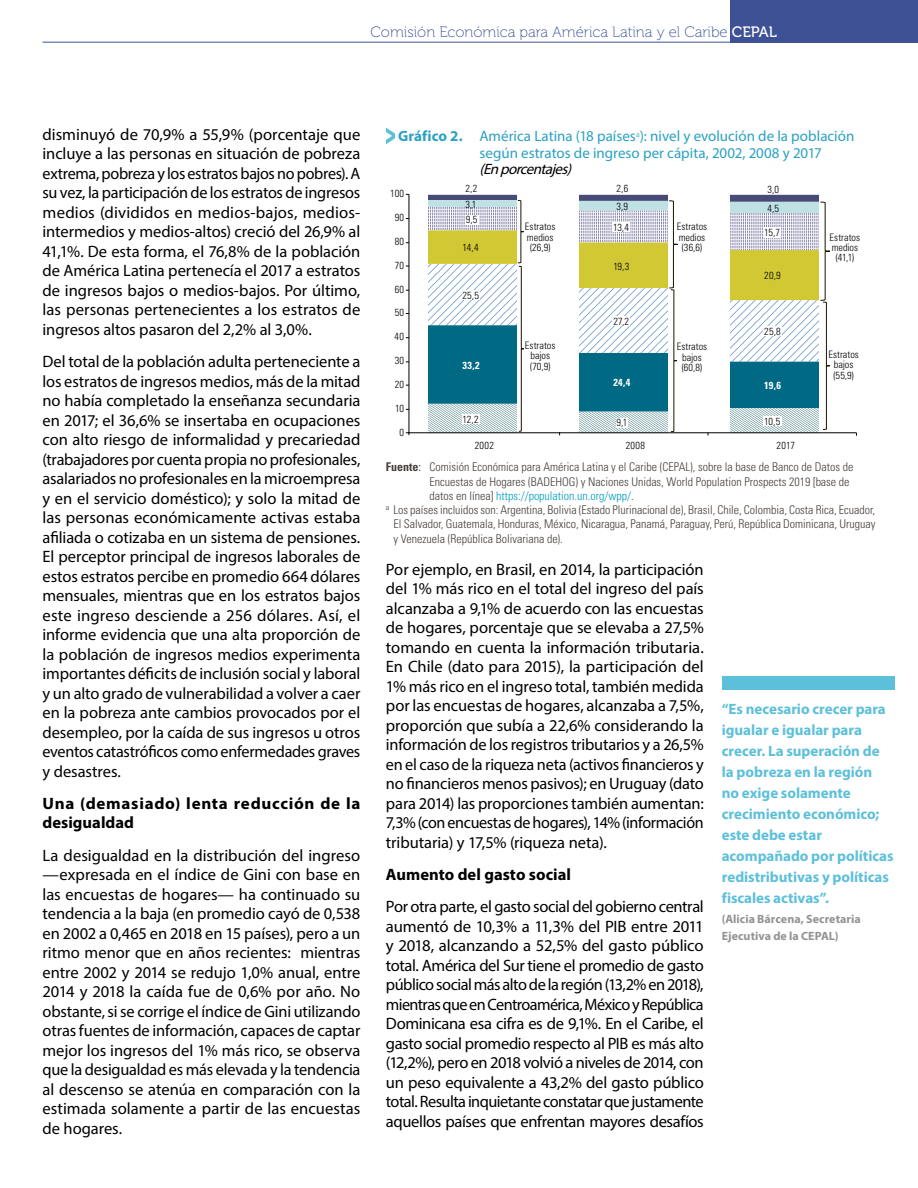
<style>
.page{position:relative;width:918px;height:1188px;background:#fff}
.page>*{position:absolute;margin:0;border:0;box-sizing:border-box;transform-origin:0 0}
.t1{font:16.5px/19.5px "Myriad Pro";letter-spacing:-.005em;color:#000;text-align:justify}
.t2{font:700 16.5px/19.5px "Myriad Pro";letter-spacing:.04em;color:#000}
.t3{font:700 16.5px "Myriad Pro";letter-spacing:.005em;color:#000}
.t4{font:700 15px/21px "Myriad Pro";letter-spacing:-.005em;color:#5dc0da}
.t5{font:15px/16.5px "Myriad Pro";color:#2aa1c2}
.t6{font:15px "Museo 100";color:#3e5195}
.t7{font:italic 15px "Myriad Pro";color:#000}
.t8{font:300 condensed 12px "Univers LT Std";color:#473f3a}
.t9{font:300 condensed 12px "Univers LT Std";color:#009cbe}
.t10{font:700 12px/16.5px "Myriad Pro";letter-spacing:.005em;color:#959391}
.t11{font:300 condensed 10.2px/10.2px "Univers LT Std";letter-spacing:.005em;color:#000;text-align:center}
.t12{font:700 condensed 10.2px "Univers LT Std";color:#fff}
.s1{font-family:"Museo 500";color:#fff}
.s2{font-weight:700}
.s3{font-weight:400}
.s4{color:#473f3a}
</style>
<div class="page">
<div style="left:730px;top:0;width:188px;height:43px;background:#3e5195"></div>
<hr style="left:43px;top:42px;width:689px;height:1px;background:#3e5195">
<div style="left:722px;top:677px;width:172px;height:13px;background:#5dc0da"></div>
<hr style="left:409px;top:194px;width:1px;height:239px;background:#000">
<hr style="left:409px;top:432px;width:447px;height:1px;background:#000">
<svg style="left:428px;top:195px;width:403px;height:241px"></svg>
<svg style="left:386px;top:128px;width:9px;height:16px"></svg>
<p class="t6" style="left:371px;top:24px;width:408px">Comisión Económica para América Latina y el Caribe <span class="s1">CEPAL</span></p>
<p class="t1" style="left:43px;top:124px;width:319px">disminuyó de 70,9% a 55,9% (porcentaje que incluye a las personas en situación de pobreza extrema, pobreza y los estratos bajos no pobres). A su vez, la participación de los estratos de ingresos medios (divididos en medios-bajos, medios&shy;intermedios y medios-altos) creció del 26,9% al 41,1%. De esta forma, el 76,8% de la población de América Latina pertenecía el 2017 a estratos de ingresos bajos o medios-bajos. Por último, las personas pertenecientes a los estratos de ingresos altos pasaron del 2,2% al 3,0%.</p>
<p class="t1" style="left:43px;top:352px;width:319px">Del total de la población adulta perteneciente a los estratos de ingresos medios, más de la mitad no había completado la enseñanza secundaria en 2017; el 36,6% se insertaba en ocupaciones con alto riesgo de informalidad y precariedad (trabajadores por cuenta propia no profesionales, asalariados no profesionales en la microempresa y en el servicio doméstico); y solo la mitad de las personas económicamente activas estaba afiliada o cotizaba en un sistema de pensiones.<br>El perceptor principal de ingresos laborales de estos estratos percibe en promedio 664 dólares mensuales, mientras que en los estratos bajos este ingreso desciende a 256 dólares. Así, el informe evidencia que una alta proporción de la población de ingresos medios experimenta importantes déficits de inclusión social y laboral y un alto grado de vulnerabilidad a volver a caer en la pobreza ante cambios provocados por el desempleo, por la caída de sus ingresos u otros eventos catastróficos como enfermedades graves y desastres.</p>
<p class="t2" style="left:43px;top:793px;width:319px">Una (demasiado) lenta reducción de la desigualdad</p>
<p class="t1" style="left:43px;top:845px;width:319px">La desigualdad en la distribución del ingreso —expresada en el índice de Gini con base en las encuestas de hogares— ha continuado su tendencia a la baja (en promedio cayó de 0,538 en 2002 a 0,465 en 2018 en 15 países), pero a un ritmo menor que en años recientes: mientras entre 2002 y 2014 se redujo 1,0% anual, entre 2014 y 2018 la caída fue de 0,6% por año. No obstante, si se corrige el índice de Gini utilizando otras fuentes de información, capaces de captar mejor los ingresos del 1% más rico, se observa que la desigualdad es más elevada y la tendencia al descenso se atenúa en comparación con la estimada solamente a partir de las encuestas de hogares.</p>
<p class="t5" style="left:479px;top:128px;width:376px;text-indent:-81px"><span class="s2">Gráfico 2.</span> América Latina (18 países<sup>a</sup>): nivel y evolución de la población según estratos de ingreso per cápita, 2002, 2008 y 2017</p>
<p class="t7" style="left:479px;top:160px;width:98px">(Enporcentajes)</p>
<p class="t11" style="left:390px;top:189px;width:15px">100</p>
<p class="t11" style="left:395px;top:212px;width:11px">90</p>
<p class="t11" style="left:395px;top:236px;width:11px">80</p>
<p class="t11" style="left:395px;top:260px;width:11px">70</p>
<p class="t11" style="left:395px;top:284px;width:11px">60</p>
<p class="t11" style="left:395px;top:308px;width:11px">50</p>
<p class="t11" style="left:395px;top:332px;width:11px">40</p>
<p class="t11" style="left:395px;top:355px;width:11px">30</p>
<p class="t11" style="left:395px;top:379px;width:11px">20</p>
<p class="t11" style="left:395px;top:403px;width:10px">10</p>
<p class="t11" style="left:400px;top:427px;width:6px">0</p>
<p class="t11" style="left:466px;top:183px;width:13px">2,2</p>
<p class="t11" style="left:616px;top:184px;width:13px">2,6</p>
<p class="t11" style="left:767px;top:185px;width:13px">3,0</p>
<p class="t11" style="left:466px;top:199px;width:13px">3,1</p>
<p class="t11" style="left:616px;top:201px;width:13px">3,9</p>
<p class="t11" style="left:767px;top:203px;width:13px">4,5</p>
<p class="t11" style="left:466px;top:214px;width:13px">9,5</p>
<p class="t11" style="left:462px;top:243px;width:18px">14,4</p>
<p class="t11" style="left:462px;top:290px;width:18px">25,5</p>
<p class="t12" style="left:462px;top:359px;width:19px">33,2</p>
<p class="t11" style="left:525px;top:222px;width:32px;text-align:left">Estratos medios (26,9)</p>
<p class="t11" style="left:525px;top:340px;width:32px">Estratos bajos (70,9)</p>
<p class="t11" style="left:613px;top:222px;width:18px">13,4</p>
<p class="t11" style="left:613px;top:261px;width:18px">19,3</p>
<p class="t11" style="left:613px;top:316px;width:17px">27,2</p>
<p class="t11" style="left:677px;top:222px;width:32px">Estratos medios (36,6)</p>
<p class="t11" style="left:677px;top:342px;width:32px">Estratos bajos (60,8)</p>
<p class="t11" style="left:764px;top:227px;width:17px">15,7</p>
<p class="t11" style="left:764px;top:271px;width:18px">20,9</p>
<p class="t11" style="left:764px;top:326px;width:18px">25,8</p>
<p class="t12" style="left:613px;top:377px;width:19px">24,4</p>
<p class="t12" style="left:764px;top:379px;width:18px">19,6</p>
<p class="t11" style="left:462px;top:414px;width:18px">12,2</p>
<p class="t11" style="left:616px;top:418px;width:13px">9,1</p>
<p class="t11" style="left:764px;top:416px;width:18px">10,5</p>
<p class="t11" style="left:475px;top:440px;width:21px">2002</p>
<p class="t11" style="left:626px;top:440px;width:21px">2008</p>
<p class="t11" style="left:777px;top:440px;width:20px">2017</p>
<p class="t11" style="left:830px;top:232px;width:32px">Estratos medios (41,1)</p>
<p class="t11" style="left:828px;top:349px;width:32px">Estratos bajos (55,9)</p>
<p class="t8" style="left:386px;top:460px;width:469px"><span class="s2">Fuente</span><span class="s3">:</span> Comisión Económica para América Latina y el Caribe (CEPAL), sobre la base de Banco de Datos de</p>
<p class="t8" style="left:429px;top:474px;width:422px">Encuestas de Hogares (BADEHOG) y Naciones Unidas, World Population Prospects 2019 [base de</p>
<p class="t9" style="left:429px;top:488px;width:206px"><span class="s4">datos en línea]</span> https://population.un.org/wpp/<span class="s4">.</span></p>
<p class="t8" style="left:386px;top:503px;width:491px"><sup>a</sup> Los países incluidos son: Argentina, Bolivia (Estado Plurinacional de), Brasil, Chile, Colombia, Costa Rica, Ecuador,</p>
<p class="t8" style="left:394px;top:517px;width:483px">El Salvador, Guatemala, Honduras, México, Nicaragua, Panamá, Paraguay, Perú, República Dominicana, Uruguay</p>
<p class="t8" style="left:394px;top:531px;width:171px">y Venezuela (República Bolivariana de).</p>
<p class="t1" style="left:386px;top:559px;width:319px">Por ejemplo, en Brasil, en 2014, la participación del 1% más rico en el total del ingreso del país alcanzaba a 9,1% de acuerdo con las encuestas de hogares, porcentaje que se elevaba a 27,5% tomando en cuenta la información tributaria.<br>En Chile (dato para 2015), la participación del 1% más rico en el ingreso total, también medida por las encuestas de hogares, alcanzaba a 7,5%, proporción que subía a 22,6% considerando la información de los registros tributarios y a 26,5% en el caso de la riqueza neta (activos financieros y no financieros menos pasivos); en Uruguay (dato para 2014) las proporciones también aumentan:<br>7,3% (con encuestas de hogares), 14% (información tributaria) y 17,5% (riqueza neta).</p>
<p class="t3" style="left:386px;top:864px;width:187px">Aumento del gasto social</p>
<p class="t1" style="left:386px;top:897px;width:319px">Por otra parte, el gasto social del gobierno central aumentó de 10,3% a 11,3% del PIB entre 2011 y 2018, alcanzando a 52,5% del gasto público total. América del Sur tiene el promedio de gasto público social más alto de la región (13,2% en 2018), mientras que en Centroamérica, México y República Dominicana esa cifra es de 9,1%. En el Caribe, el gasto social promedio respecto al PIB es más alto (12,2%), pero en 2018 volvió a niveles de 2014, con un peso equivalente a 43,2% del gasto público total. Resulta inquietante constatar que justamente aquellos países que enfrentan mayores desafíos</p>
<p class="t4" style="left:722px;top:698px;width:173px">“Es necesario crecer para igualar e igualar para crecer. La superación de la pobreza en la región<br>no exige solamente crecimiento económico; este debe estar acompañado por políticas redistributivas y políticas fiscales activas”.</p>
<p class="t10" style="left:722px;top:911px;width:140px">(Alicia Bárcena, Secretaria<br>Ejecutiva de la CEPAL)</p>
</div>
